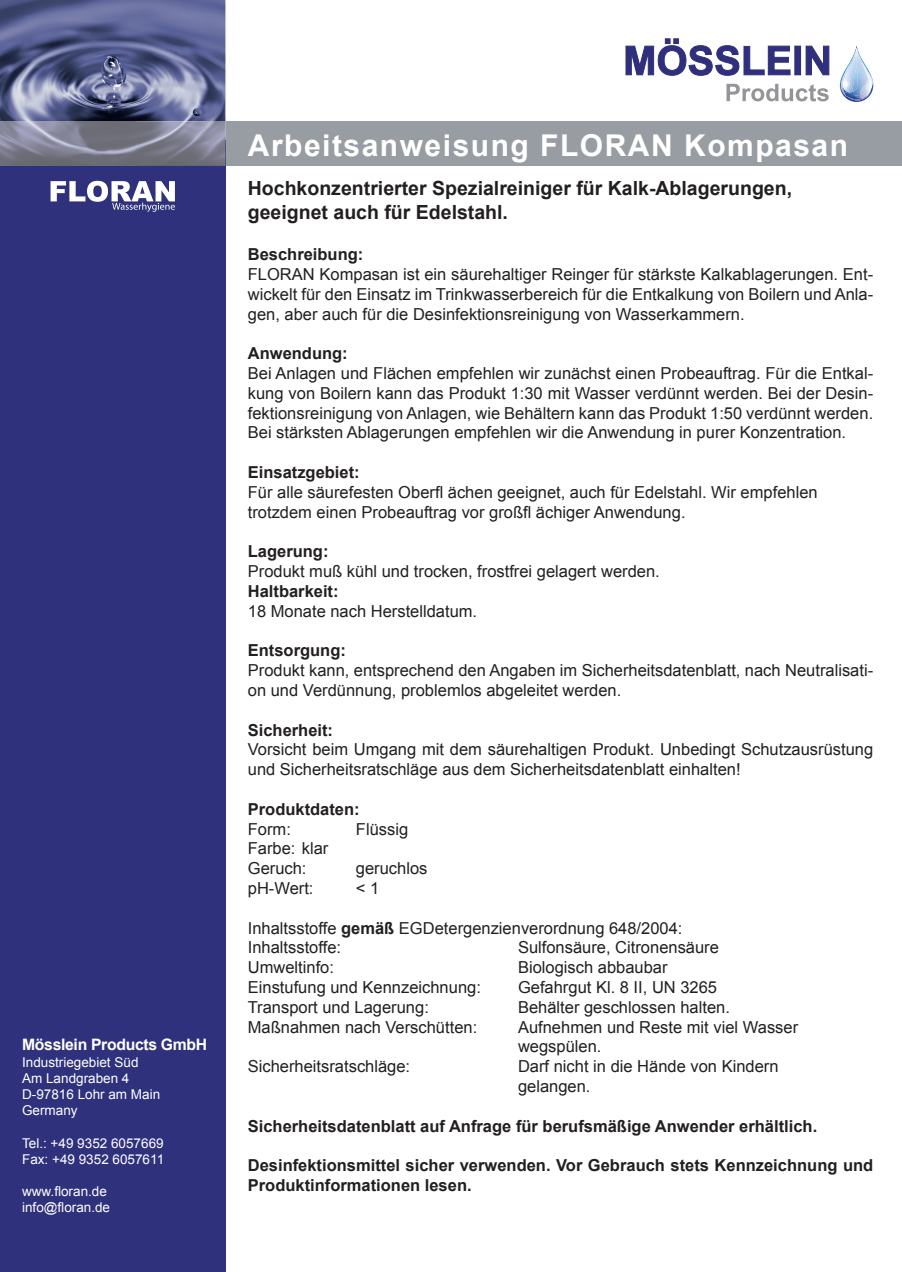
<style>
.page{position:relative;width:902px;height:1272px;background:#fff}
.page>*{position:absolute;margin:0;border:0;box-sizing:border-box;transform-origin:0 0}
.t1{font:700 30px "Arial";letter-spacing:.05em;color:#fff}
.t2{font:700 19.5px/23.4px "Arial";color:#231f20}
.t3{font:16.5px/19.8px "Arial";color:#231f20}
.t4{font:700 16.5px/19.8px "Arial";color:#231f20}
.t5{font:700 15.75px "Arial";letter-spacing:-.02em;color:#fff}
.t6{font:13.5px/16.2px "Arial";color:#fff}
.s1{font-weight:700}
</style>
<div class="page">
<div style="left:205px;top:121px;width:696px;height:45px;background:#989ca3"></div>
<div style="left:0;top:139px;width:225px;height:1132px;background:#2f317c"></div>
<img style="left:0;top:0;width:225px;height:121px">
<img style="left:0;top:121px;width:225px;height:45px">
<svg style="left:726px;top:84px;width:102px;height:17px"></svg>
<svg style="left:625px;top:38px;width:165px;height:38px"></svg>
<div style="left:794px;top:46px;width:6px;height:29px;background:#302f7e"></div>
<div style="left:794px;top:46px;width:7px;height:29px;border:1px solid #302f7e"></div>
<svg style="left:805px;top:45px;width:24px;height:31px"></svg>
<img style="left:854px;top:47px;width:6px;height:8px">
<img style="left:849px;top:54px;width:7px;height:9px">
<img style="left:852px;top:55px;width:11px;height:8px">
<svg style="left:839px;top:63px;width:34px;height:39px"></svg>
<svg style="left:51px;top:181px;width:124px;height:31px"></svg>
<p class="t5" style="left:22px;top:1034px;width:187px">Mösslein Products GmbH</p>
<p class="t6" style="left:22px;top:1053px;width:140px">Industriegebiet Süd<br>Am Landgraben 4<br>D-97816 Lohr am Main<br>Germany</p>
<p class="t6" style="left:22px;top:1134px;width:143px">Tel.: +49 9352 6057669<br>Fax: +49 9352 6057611</p>
<p class="t6" style="left:22px;top:1183px;width:89px">www.floran.de info@floran.de</p>
<h1 class="t1" style="left:248px;top:125px;width:601px">Arbeitsanweisung FLORAN Kompasan</h1>
<p class="t2" style="left:248px;top:177px;width:545px">Hochkonzentrierter Spezialreiniger für Kalk-Ablagerungen, geeignet auch für Edelstahl.</p>
<p class="t4" style="left:248px;top:245px;width:117px">Beschreibung:</p>
<p class="t3" style="left:248px;top:264px;width:627px;text-align:justify">FLORAN Kompasan ist ein säurehaltiger Reinger für stärkste Kalkablagerungen. Ent&shy;wickelt für den Einsatz im Trinkwasserbereich für die Entkalkung von Boilern und Anla&shy;gen, aber auch für die Desinfektionsreinigung von Wasserkammern.</p>
<p class="t4" style="left:248px;top:344px;width:101px">Anwendung:</p>
<p class="t3" style="left:248px;top:363px;width:627px;text-align:justify">Bei Anlagen und Flächen empfehlen wir zunächst einen Probeauftrag. Für die Entkal&shy;kung von Boilern kann das Produkt 1:30 mit Wasser verdünnt werden. Bei der Desin&shy;fektionsreinigung von Anlagen, wie Behältern kann das Produkt 1:50 verdünnt werden.<br>Bei stärksten Ablagerungen empfehlen wir die Anwendung in purer Konzentration.</p>
<p class="t4" style="left:248px;top:463px;width:113px">Einsatzgebiet:</p>
<p class="t3" style="left:248px;top:482px;width:571px">Für alle säurefesten Oberfl ächen geeignet, auch für Edelstahl. Wir empfehlen trotzdem einen Probeauftrag vor großfl ächiger Anwendung.</p>
<p class="t4" style="left:248px;top:542px;width:82px">Lagerung:</p>
<p class="t3" style="left:248px;top:561px;width:413px">Produkt muß kühl und trocken, frostfrei gelagert werden.</p>
<p class="t4" style="left:248px;top:581px;width:92px">Haltbarkeit:</p>
<p class="t3" style="left:248px;top:601px;width:231px">18 Monate nach Herstelldatum.</p>
<p class="t4" style="left:248px;top:641px;width:100px">Entsorgung:</p>
<p class="t3" style="left:248px;top:660px;width:627px">Produkt kann, entsprechend den Angaben im Sicherheitsdatenblatt, nach Neutralisati&shy;on und Verdünnung, problemlos abgeleitet werden.</p>
<p class="t4" style="left:248px;top:720px;width:87px">Sicherheit:</p>
<p class="t3" style="left:248px;top:739px;width:627px">Vorsicht beim Umgang mit dem säurehaltigen Produkt. Unbedingt Schutzausrüstung und Sicherheitsratschläge aus dem Sicherheitsdatenblatt einhalten!</p>
<p class="t4" style="left:248px;top:799px;width:113px">Produktdaten:</p>
<p class="t3" style="left:248px;top:819px;width:45px">Form:</p>
<p class="t3" style="left:356px;top:819px;width:54px">Flüssig</p>
<p class="t3" style="left:248px;top:838px;width:82px">Farbe: klar<br>Geruch:</p>
<p class="t3" style="left:356px;top:858px;width:73px">geruchlos</p>
<p class="t3" style="left:248px;top:878px;width:67px">pH-Wert:</p>
<p class="t3" style="left:356px;top:878px;width:25px">&lt; 1</p>
<p class="t3" style="left:248px;top:918px;width:436px">Inhaltsstoffe <span class="s1">gemäß</span> EGDetergenzienverordnung 648/2004:<br>Inhaltsstoffe:</p>
<p class="t3" style="left:518px;top:937px;width:202px">Sulfonsäure, Citronensäure</p>
<p class="t3" style="left:248px;top:957px;width:88px">Umweltinfo:</p>
<p class="t3" style="left:518px;top:957px;width:151px">Biologisch abbaubar</p>
<p class="t3" style="left:248px;top:977px;width:234px">Einstufung und Kennzeichnung:</p>
<p class="t3" style="left:518px;top:977px;width:201px">Gefahrgut Kl. 8 II, UN 3265</p>
<p class="t3" style="left:248px;top:997px;width:182px">Transport und Lagerung:</p>
<p class="t3" style="left:518px;top:997px;width:213px">Behälter geschlossen halten.</p>
<p class="t3" style="left:248px;top:1017px;width:231px">Maßnahmen nach Verschütten:</p>
<p class="t3" style="left:518px;top:1017px;width:282px">Aufnehmen und Reste mit viel Wasser wegspülen.</p>
<p class="t3" style="left:248px;top:1056px;width:164px">Sicherheitsratschläge:</p>
<p class="t3" style="left:518px;top:1056px;width:262px">Darf nicht in die Hände von Kindern gelangen.</p>
<p class="t4" style="left:248px;top:1116px;width:571px">Sicherheitsdatenblatt auf Anfrage für berufsmäßige Anwender erhältlich.</p>
<p class="t4" style="left:248px;top:1156px;width:627px">Desinfektionsmittel sicher verwenden. Vor Gebrauch stets Kennzeichnung und<br>Produktinformationen lesen.</p>
</div>
